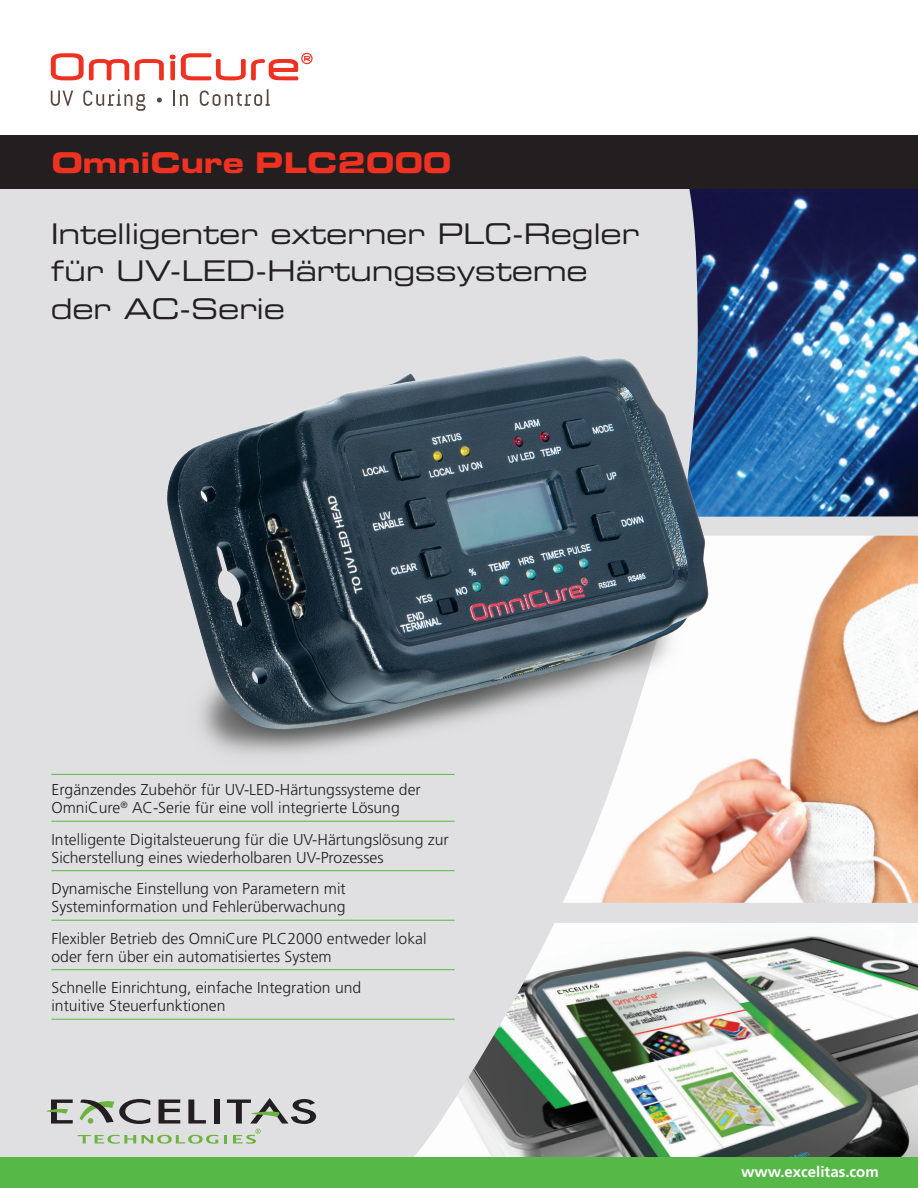
<style>
.page{position:relative;width:918px;height:1188px;background:#fff}
.page>*{position:absolute;margin:0;border:0;box-sizing:border-box;transform-origin:0 0}
.t1{font:28.5px/37.5px "Eurostile Extended Two";letter-spacing:-.01em;color:#231f20}
.t2{font:28.5px "Eurostile Bold Extended Two";color:#ef3122}
.t3{font:300 15.75px/18px "Frutiger LT Std";color:#231f20}
.t4{font:700 15px "Frutiger LT Std";color:#fff}
</style>
<div class="page">
<div style="left:0;top:183px;width:918px;height:1005px;background:#e0e0e2"></div>
<svg style="left:51px;top:53px;width:78px;height:27px"></svg>
<svg style="left:135px;top:59px;width:29px;height:21px"></svg>
<svg style="left:170px;top:53px;width:143px;height:27px"></svg>
<svg style="left:51px;top:91px;width:22px;height:15px"></svg>
<svg style="left:83px;top:89px;width:63px;height:22px"></svg>
<svg style="left:157px;top:98px;width:5px;height:5px"></svg>
<svg style="left:174px;top:91px;width:14px;height:15px"></svg>
<svg style="left:200px;top:89px;width:70px;height:17px"></svg>
<hr style="left:51px;top:774px;width:404px;height:1px;background:#56b947">
<hr style="left:51px;top:821px;width:404px;height:1px;background:#56b947">
<hr style="left:51px;top:870px;width:404px;height:1px;background:#56b947">
<hr style="left:51px;top:920px;width:404px;height:1px;background:#56b947">
<hr style="left:51px;top:969px;width:404px;height:1px;background:#56b947">
<hr style="left:51px;top:1019px;width:404px;height:1px;background:#56b947">
<svg style="left:159px;top:1100px;width:21px;height:24px"></svg>
<svg style="left:188px;top:1100px;width:18px;height:24px"></svg>
<div style="left:214px;top:1100px;width:6px;height:24px;background:#231f20"></div>
<svg style="left:78px;top:1135px;width:58px;height:9px"></svg>
<svg style="left:142px;top:1135px;width:76px;height:9px"></svg>
<svg style="left:46px;top:1100px;width:27px;height:24px"></svg>
<svg style="left:80px;top:1099px;width:70px;height:25px"></svg>
<svg style="left:224px;top:1098px;width:92px;height:46px"></svg>
<img style="left:405px;top:923px;width:513px;height:235px">
<img style="left:563px;top:536px;width:355px;height:367px">
<img style="left:689px;top:189px;width:229px;height:328px">
<div style="left:0;top:135px;width:918px;height:54px;background:#231f20"></div>
<div style="left:0;top:1158px;width:918px;height:30px;background:#56b947"></div>
<img style="left:167px;top:346px;width:562px;height:423px">
<p class="t2" style="left:51px;top:143px;width:401px">OmniCure PLC2000</p>
<p class="t1" style="left:51px;top:214px;width:590px">Intelligenter externer PLC-Regler für UV-LED-Härtungssysteme der AC-Serie</p>
<p class="t3" style="left:51px;top:781px;width:371px">Ergänzendes Zubehör für UV-LED-Härtungssysteme der<br>OmniCure<sup>®</sup> AC-Serie für eine voll integrierte Lösung</p>
<p class="t3" style="left:51px;top:830px;width:399px">Intelligente Digitalsteuerung für die UV-Härtungslösung zur<br>Sicherstellung eines wiederholbaren UV-Prozesses</p>
<p class="t3" style="left:51px;top:880px;width:296px">Dynamische Einstellung von Parametern mit<br>Systeminformation und Fehlerüberwachung</p>
<p class="t3" style="left:51px;top:929px;width:377px">Flexibler Betrieb des OmniCure PLC2000 entweder lokal oder fern über ein automatisiertes System</p>
<p class="t3" style="left:51px;top:979px;width:311px">Schnelle Einrichtung, einfache Integration und intuitive Steuerfunktionen</p>
<p class="t4" style="left:741px;top:1163px;width:139px">www.excelitas.com</p>
</div>
